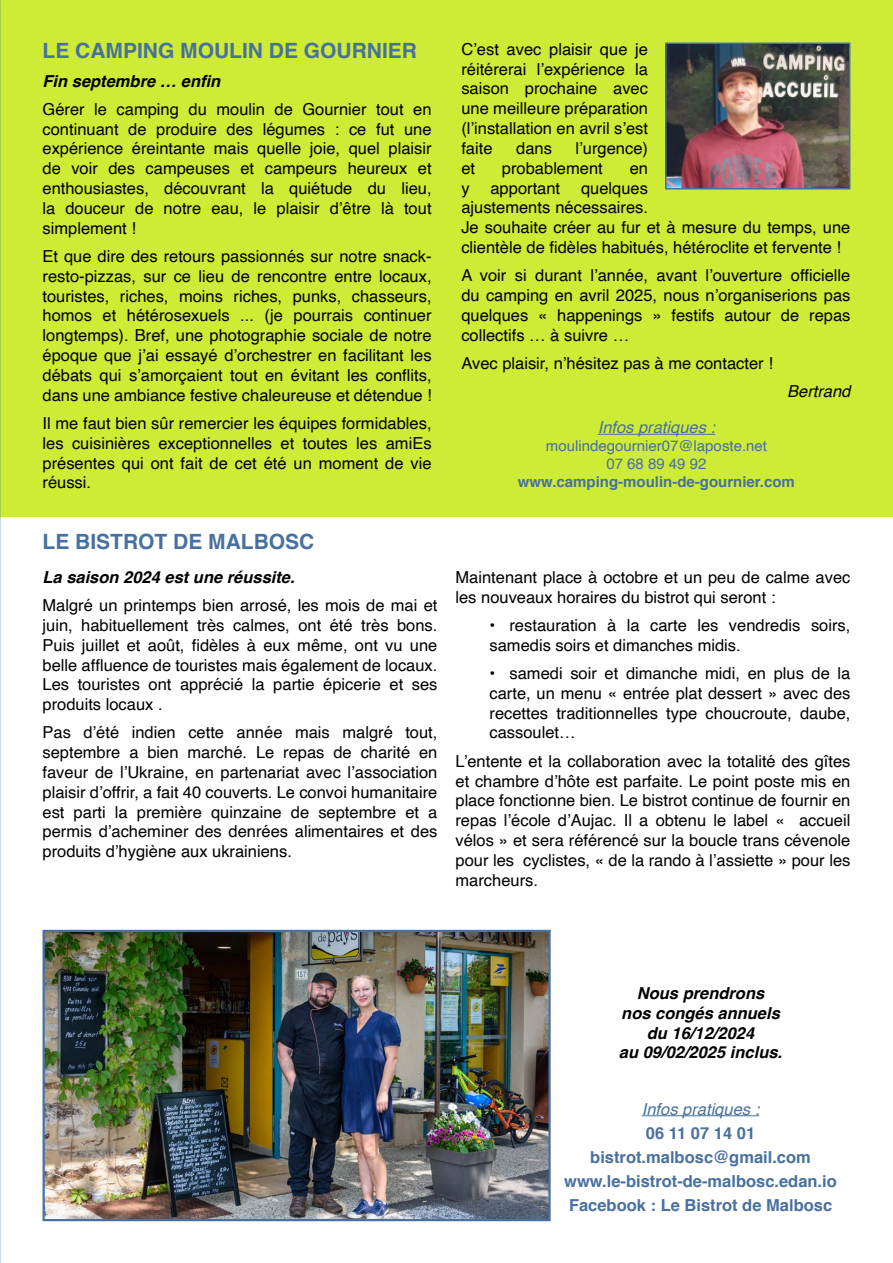
<style>
.page{position:relative;width:893px;height:1263px;background:#fff}
.page>*{position:absolute;margin:0;border:0;box-sizing:border-box;transform-origin:0 0}
.t1{font:700 21px "Helvetica";color:#4870a0}
.t2{font:16.5px/19.8px "Helvetica";color:#000;text-align:justify}
.t3{font:italic 700 16.5px/19.8px "Helvetica";color:#000;text-align:center}
.t4{font:700 16.5px/24px "Helvetica";color:#4870a0;text-align:center}
.t5{font:italic 16.5px "Helvetica";color:#4870a0}
.t6{font:italic 16.5px "Helvetica";color:#000}
.t7{font:15px/18px "Helvetica";color:#4870a0;text-align:center}
.t8{font:700 15px "Helvetica";color:#4870a0}
</style>
<div class="page">
<div style="left:1px;top:0;width:892px;height:517px;background:#ceeb36"></div>
<hr style="left:642px;top:1115px;width:117px;height:1px;background:#4870a0">
<img style="left:46px;top:933px;width:502px;height:285px">
<div style="left:43px;top:930px;width:508px;height:291px;border:2px solid #4870a0"></div>
<hr style="left:598px;top:434px;width:117px;height:1px;background:#4870a0">
<img style="left:668px;top:46px;width:179px;height:140px">
<div style="left:665px;top:43px;width:185px;height:146px;border:2px solid #4870a0"></div>
<p class="t1" style="left:43px;top:34px;width:376px">LE CAMPING MOULIN DE GOURNIER</p>
<p class="t3" style="left:43px;top:73px;width:179px">Fin septembre … enfin</p>
<p class="t2" style="left:43px;top:100px;width:391px">Gérer le camping du moulin de Gournier tout en continuant de produire des légumes : ce fut une expérience éreintante mais quelle joie, quel plaisir de voir des campeuses et campeurs heureux et enthousiastes, découvrant la quiétude du lieu, la douceur de notre eau, le plaisir d’être là tout simplement !</p>
<p class="t2" style="left:43px;top:247px;width:391px">Et que dire des retours passionnés sur notre snack&shy;resto-pizzas, sur ce lieu de rencontre entre locaux, touristes, riches, moins riches, punks, chasseurs, homos et hétérosexuels ... (je pourrais continuer longtemps). Bref, une photographie sociale de notre époque que j’ai essayé d’orchestrer en facilitant les débats qui s’amorçaient tout en évitant les conflits, dans une ambiance festive chaleureuse et détendue !</p>
<p class="t2" style="left:43px;top:414px;width:391px">Il me faut bien sûr remercier les équipes formidables, les cuisinières exceptionnelles et toutes les amiEs présentes qui ont fait de cet été un moment de vie réussi.</p>
<p class="t1" style="left:43px;top:524px;width:273px">LE BISTROT DE MALBOSC</p>
<p class="t3" style="left:43px;top:569px;width:254px">La saison 2024 est une réussite.</p>
<p class="t2" style="left:43px;top:596px;width:396px">Malgré un printemps bien arrosé, les mois de mai et juin, habituellement très calmes, ont été très bons.<br>Puis juillet et août, fidèles à eux même, ont vu une belle affluence de touristes mais également de locaux.<br>Les touristes ont apprécié la partie épicerie et ses produits locaux .</p>
<p class="t2" style="left:43px;top:723px;width:396px">Pas d’été indien cette année mais malgré tout, septembre a bien marché. Le repas de charité en faveur de l’Ukraine, en partenariat avec l’association plaisir d’offrir, a fait 40 couverts. Le convoi humanitaire est parti la première quinzaine de septembre et a permis d’acheminer des denrées alimentaires et des produits d’hygiène aux ukrainiens.</p>
<p class="t2" style="left:461px;top:40px;width:188px">C’est avec plaisir que je réitérerai l’expérience la saison prochaine avec une meilleure préparation (l’installation en avril s’est faite</p>
<p class="t2" style="left:516px;top:139px;width:37px">dans</p>
<p class="t2" style="left:576px;top:139px;width:74px">l’urgence)</p>
<p class="t2" style="left:461px;top:158px;width:15px">et</p>
<p class="t2" style="left:502px;top:158px;width:102px">probablement</p>
<p class="t2" style="left:630px;top:158px;width:20px">en</p>
<p class="t2" style="left:461px;top:178px;width:10px">y</p>
<p class="t2" style="left:490px;top:178px;width:71px">apportant</p>
<p class="t2" style="left:461px;top:178px;width:391px;text-align:left;text-indent:120px">quelques<br>ajustements nécessaires.<br>Je souhaite créer au fur et à mesure du temps, une clientèle de fidèles habitués, hétéroclite et fervente !</p>
<p class="t2" style="left:461px;top:266px;width:391px">A voir si durant l’année, avant l’ouverture officielle du camping en avril 2025, nous n’organiserions pas quelques « happenings » festifs autour de repas collectifs … à suivre …</p>
<p class="t2" style="left:461px;top:354px;width:313px">Avec plaisir, n’hésitez pas à me contacter !</p>
<p class="t6" style="left:787px;top:378px;width:65px">Bertrand</p>
<p class="t5" style="left:598px;top:414px;width:119px">Infos pratiques :</p>
<p class="t7" style="left:546px;top:437px;width:223px">moulindegournier07@laposte.net<br>07 68 89 49 92</p>
<p class="t8" style="left:518px;top:470px;width:278px">www.camping-moulin-de-gournier.com</p>
<p class="t2" style="left:455px;top:568px;width:396px">Maintenant place à octobre et un peu de calme avec les nouveaux horaires du bistrot qui seront :</p>
<p class="t2" style="left:489px;top:616px;width:362px">• restauration à la carte les vendredis soirs, samedis soirs et dimanches midis.</p>
<p class="t2" style="left:489px;top:664px;width:362px">• samedi soir et dimanche midi, en plus de la carte, un menu « entrée plat dessert » avec des recettes traditionnelles type choucroute, daube, cassoulet…</p>
<p class="t2" style="left:455px;top:751px;width:396px">L’entente et la collaboration avec la totalité des gîtes et chambre d’hôte est parfaite. Le point poste mis en place fonctionne bien. Le bistrot continue de fournir en repas l’école d’Aujac. Il a obtenu le label « accueil vélos » et sera référencé sur la boucle trans cévenole pour les cyclistes, « de la rando à l’assiette » pour les marcheurs.</p>
<p class="t3" style="left:619px;top:985px;width:165px">Nous prendrons<br>nos congés annuels du 16/12/2024<br>au 09/02/2025 inclus.</p>
<p class="t5" style="left:642px;top:1096px;width:119px">Infos pratiques :</p>
<p class="t4" style="left:564px;top:1121px;width:274px">06 11 07 14 01 bistrot.malbosc@gmail.com www.le-bistrot-de-malbosc.edan.io<br>Facebook : Le Bistrot de Malbosc</p>
</div>
